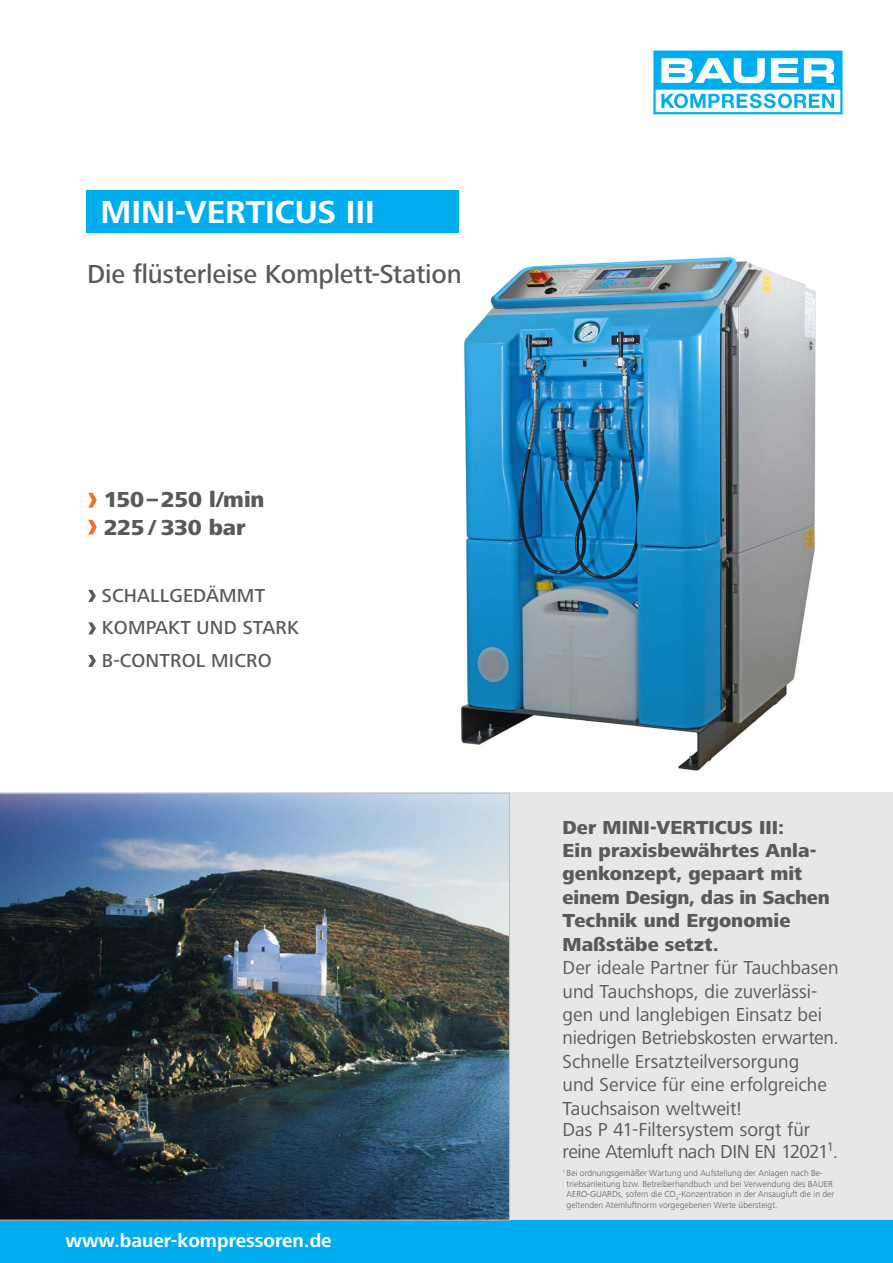
<style>
.page{position:relative;width:893px;height:1263px;background:#fff}
.page>*{position:absolute;margin:0;border:0;box-sizing:border-box;transform-origin:0 0}
.t1{font:700 33px "Frutiger Next LT";color:#fff}
.t2{font:500 27px "Frutiger Next LT";letter-spacing:-.005em;color:#58595b}
.t3{font:800 22.5px/27px "Frutiger Next LT";letter-spacing:-.015em;color:#58595b}
.t4{font:19.5px/23.4px "Frutiger Next LT";color:#58595b}
.t5{font:800 19.5px/23.4px "Frutiger Next LT";color:#58595b}
.t6{font:19.5px/22.5px "Frutiger Next LT";letter-spacing:-.02em;color:#58595b}
.t7{font:500 19.5px/32.5px "Frutiger Next LT";letter-spacing:.01em;color:#58595b}
.t8{font:700 19.5px "Frutiger Next LT";color:#fff}
.t9{font:300 9px/10.5px "Frutiger Next LT";color:#58595b}
</style>
<div class="page">
<div style="left:0;top:792px;width:893px;height:471px;background:#e6e7e8"></div>
<div style="left:0;top:1220px;width:893px;height:43px;background:#00aeef"></div>
<div style="left:86px;top:190px;width:373px;height:43px;background:#00aeef"></div>
<svg style="left:653px;top:50px;width:190px;height:65px"></svg>
<img style="left:0;top:793px;width:510px;height:428px">
<svg style="left:88px;top:493px;width:9px;height:14px"></svg>
<svg style="left:88px;top:520px;width:9px;height:14px"></svg>
<svg style="left:88px;top:590px;width:8px;height:12px"></svg>
<svg style="left:88px;top:622px;width:8px;height:12px"></svg>
<svg style="left:88px;top:655px;width:8px;height:12px"></svg>
<img style="left:460px;top:251px;width:357px;height:520px">
<h1 class="t1" style="left:100px;top:193px;width:276px">MINI-VERTICUS III</h1>
<h2 class="t2" style="left:87px;top:259px;width:376px">Die flüsterleise Komplett-Station</h2>
<h3 class="t3" style="left:104px;top:486px;width:162px">150–250 l/min<br>225 / 330 bar</h3>
<h3 class="t7" style="left:102px;top:579px;width:197px">Schallgedämmt<br>Kompakt und stark<br>B-CONTROL</h3>
<h3 class="t7" style="left:211px;top:644px;width:36px">MICRO</h3>
<h3 class="t8" style="left:66px;top:1230px;width:268px">www.bauer-kompressoren.de</h3>
<h3 class="t5" style="left:563px;top:815px;width:269px">Der MINI-VERTICUS III:<br>Ein praxisbewährtes Anla&shy;genkonzept, gepaart mit einem Design, das in Sachen<br>Technik und Ergonomie<br>Maßstäbe setzt.</h3>
<h3 class="t4" style="left:563px;top:956px;width:278px">Der ideale Partner für Tauchbasen und Tauchshops, die zuverlässi&shy;gen und langlebigen Einsatz bei niedrigen Betriebskosten erwarten.<br>Schnelle Ersatzteilversorgung<br>und Service für eine erfolgreiche<br>Tauchsaison weltweit!</h3>
<h3 class="t6" style="left:563px;top:1118px;width:277px">Das P 41-Filtersystem sorgt für reine Atemluft nach DIN EN 12021<sup>1</sup>.</h3>
<p class="t9" style="left:567px;top:1168px;width:269px;text-indent:-4px"><sup>1</sup> Bei ordnungsgemäßer Wartung und Aufstellung der Anlagen nach Be&shy;triebsanleitung bzw. Betreiberhandbuch und bei Verwendung des BAUER AERO-GUARDs, sofern die CO<sub>2</sub>-Konzentration in der Ansaugluft die in der geltenden Atemluftnorm vorgegebenen Werte übersteigt.</p>
</div>
